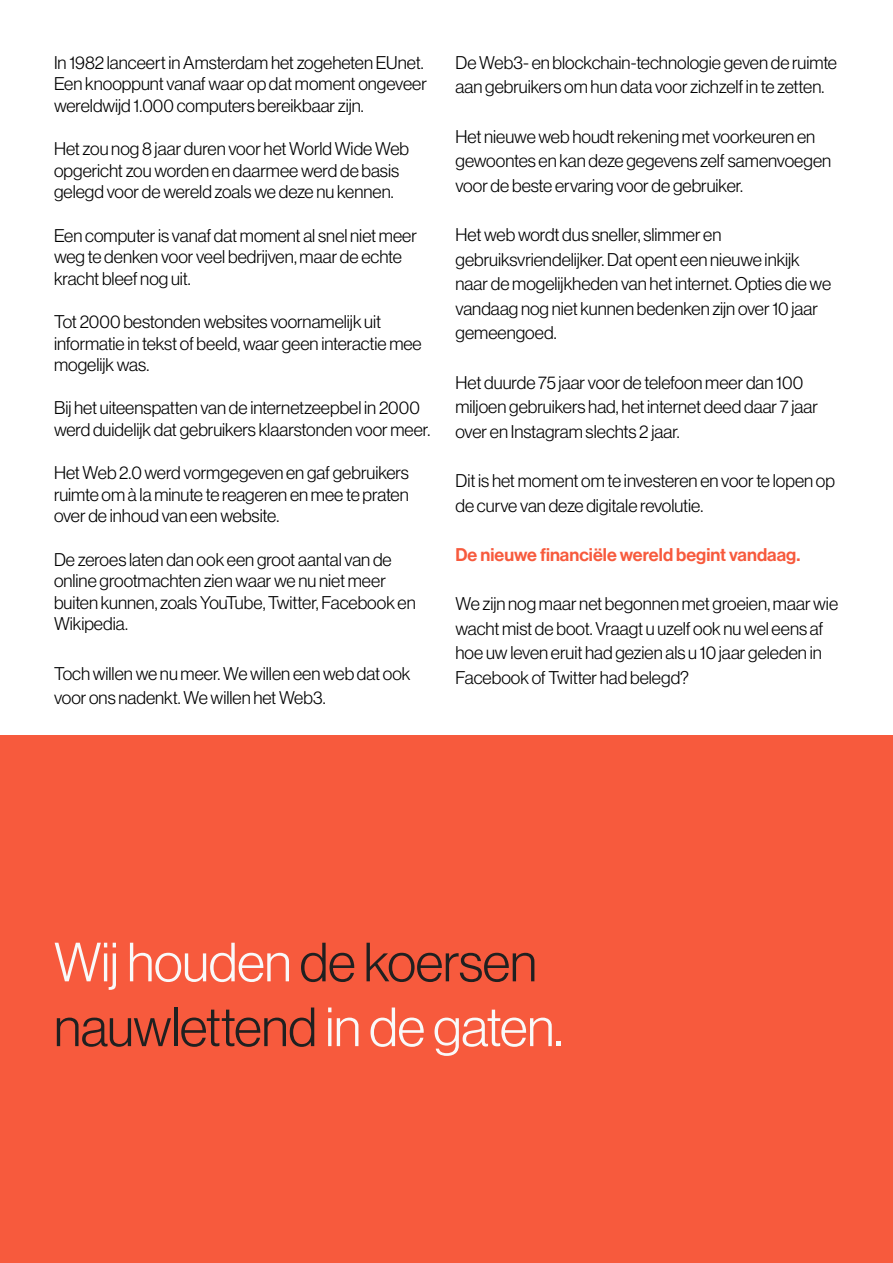
<style>
.page{position:relative;width:893px;height:1263px;background:#fff}
.page>*{position:absolute;margin:0;border:0;box-sizing:border-box;transform-origin:0 0}
.t1{font:300 54px/64.8px "Neue Haas Display";letter-spacing:-.005em;color:#202020}
.t2{font:300 18px/21.6px "Neue Haas Display";color:#000}
.t3{font:18px "Neue Haas Display Mediu";letter-spacing:.005em;color:#f75a3d}
.s1{color:#f9f9f9}
</style>
<div class="page">
<div style="left:0;top:736px;width:893px;height:527px;background:#f75a3d"></div>
<p class="t2" style="left:54px;top:52px;width:374px">In 1982 lanceert in Amsterdam het zogeheten EUnet.<br>Een knooppunt vanaf waar op dat moment ongeveer wereldwijd 1.000 computers bereikbaar zijn.</p>
<p class="t2" style="left:54px;top:138px;width:357px">Het zou nog 8 jaar duren voor het World Wide Web opgericht zou worden en daarmee werd de basis gelegd voor de wereld zoals we deze nu kennen.</p>
<p class="t2" style="left:54px;top:224px;width:364px">Een computer is vanaf dat moment al snel niet meer weg te denken voor veel bedrijven, maar de echte kracht bleef nog uit.</p>
<p class="t2" style="left:54px;top:311px;width:369px">Tot 2000 bestonden websites voornamelijk uit informatie in tekst of beeld, waar geen interactie mee mogelijk was.</p>
<p class="t2" style="left:54px;top:397px;width:378px">Bij het uiteenspatten van de internetzeepbel in 2000 werd duidelijk dat gebruikers klaarstonden voor meer.</p>
<p class="t2" style="left:54px;top:462px;width:357px;text-align:justify">Het Web 2.0 werd vormgegeven en gaf gebruikers ruimte om à la minute te reageren en mee te praten over de inhoud van een website.</p>
<p class="t2" style="left:54px;top:548px;width:363px">De zeroes laten dan ook een groot aantal van de online grootmachten zien waar we nu niet meer buiten kunnen, zoals YouTube, Twitter, Facebook en Wikipedia.</p>
<p class="t2" style="left:54px;top:661px;width:358px;line-height:24.6px">Toch willen we nu meer. We willen een web dat ook voor ons nadenkt. We willen het Web3.</p>
<p class="t2" style="left:455px;top:50px;width:383px;line-height:24.6px">De Web3- en blockchain-technologie geven de ruimte aan gebruikers om hun data voor zichzelf in te zetten.</p>
<p class="t2" style="left:455px;top:124px;width:377px;line-height:24.6px">Het nieuwe web houdt rekening met voorkeuren en gewoontes en kan deze gegevens zelf samenvoegen voor de beste ervaring voor de gebruiker.</p>
<p class="t2" style="left:455px;top:222px;width:377px;line-height:24.6px">Het web wordt dus sneller, slimmer en gebruiksvriendelijker. Dat opent een nieuwe inkijk naar de mogelijkheden van het internet. Opties die we vandaag nog niet kunnen bedenken zijn over 10 jaar gemeengoed.</p>
<p class="t2" style="left:455px;top:370px;width:364px;line-height:24.6px">Het duurde 75 jaar voor de telefoon meer dan 100 miljoen gebruikers had, het internet deed daar 7 jaar over en Instagram slechts 2 jaar.</p>
<p class="t2" style="left:455px;top:468px;width:381px;line-height:24.6px">Dit is het moment om te investeren en voor te lopen op de curve van deze digitale revolutie.</p>
<p class="t3" style="left:455px;top:544px;width:346px">De nieuwe financiële wereld begint vandaag.</p>
<p class="t2" style="left:455px;top:591px;width:384px;line-height:24.6px">We zijn nog maar net begonnen met groeien, maar wie wacht mist de boot. Vraagt u uzelf ook nu wel eens af hoe uw leven eruit had gezien als u 10 jaar geleden in Facebook of Twitter had belegd?</p>
<h1 class="t1" style="left:54px;top:930px;width:511px"><span class="s1">Wij houden</span> de koersen nauwlettend <span class="s1">in de gaten.</span></h1>
</div>
